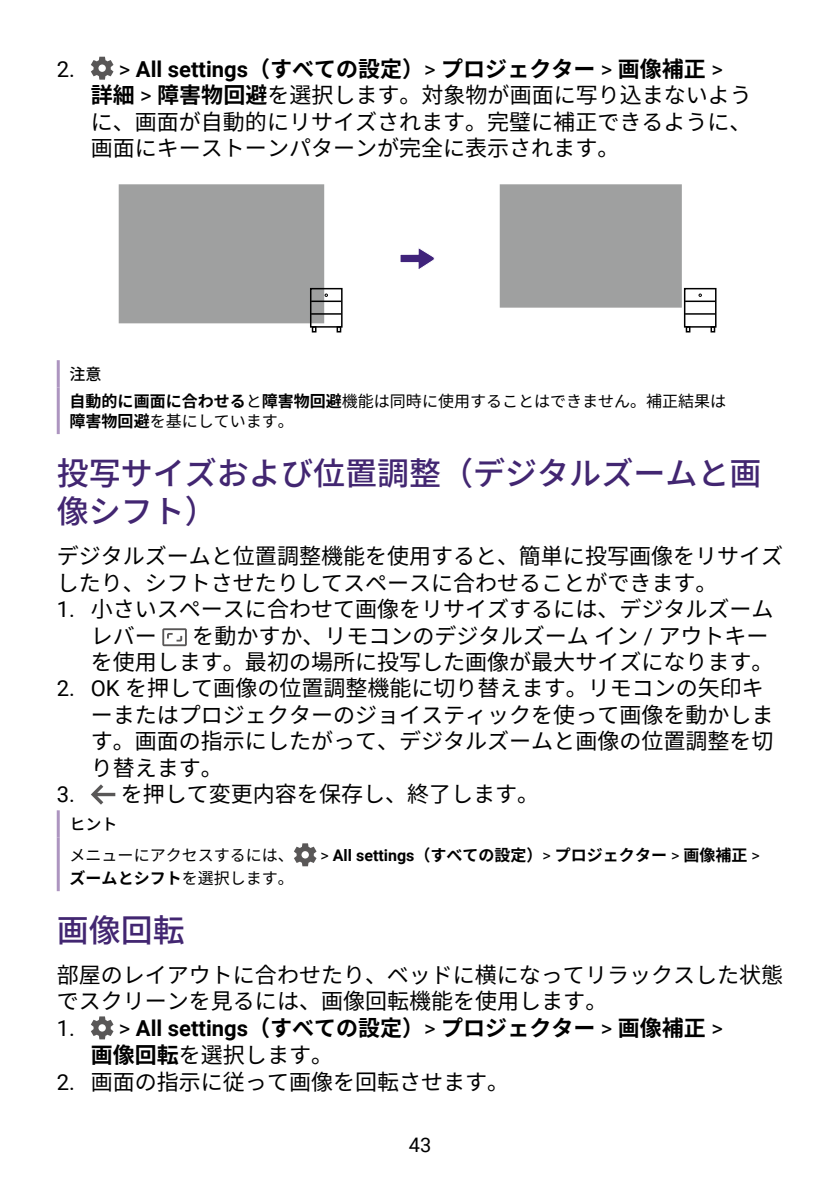
<style>
.page{position:relative;width:840px;height:1191px;background:#fff}
.page>*{position:absolute;margin:0;border:0;box-sizing:border-box;transform-origin:0 0}
.t1{font:500 32px/38.4px "Noto Sans JP";color:#422671}
.t2{font:22px/26.4px "Noto Sans JP";color:#000}
.t3{font:700 22px/26.8px "Noto Sans JP";color:#000}
.t4{font:20px "Roboto";color:#000}
.t5{font:16px/27.4px "Noto Sans JP";color:#000}
.t6{font:700 16px "Noto Sans JP";color:#000}
.t7{font:500 16px "Noto Sans JP";color:#000}
.s1{font-family:"Roboto"}
.s2{font-family:"Roboto";font-weight:700}
.s3{font-weight:700}
.s4{font-weight:500}
.s5{font-family:"Roboto";font-weight:400}
.s6{font-weight:400}
</style>
<div class="page">
<svg style="left:91px;top:57px;width:22px;height:23px"></svg>
<svg style="left:400px;top:248px;width:35px;height:21px"></svg>
<div style="left:120px;top:186px;width:202px;height:135px;background:#9fa0a0"></div>
<div style="left:119px;top:184px;width:205px;height:139px;border:4px solid #9fa0a0"></div>
<div style="left:501px;top:186px;width:178px;height:120px;background:#9fa0a0"></div>
<div style="left:499px;top:184px;width:182px;height:124px;border:4px solid #9fa0a0"></div>
<svg style="left:311px;top:328px;width:5px;height:4px"></svg>
<div style="left:310px;top:288px;width:32px;height:40px;border:2px solid #000"></div>
<hr style="left:311px;top:300px;width:30px;height:2px;background:#000">
<hr style="left:311px;top:313px;width:30px;height:2px;background:#000">
<svg style="left:324px;top:293px;width:4px;height:4px"></svg>
<svg style="left:336px;top:326px;width:5px;height:6px"></svg>
<svg style="left:685px;top:328px;width:5px;height:4px"></svg>
<div style="left:683px;top:288px;width:33px;height:40px;border:2px solid #000"></div>
<hr style="left:684px;top:300px;width:31px;height:2px;background:#000">
<hr style="left:684px;top:313px;width:31px;height:2px;background:#000">
<svg style="left:710px;top:326px;width:4px;height:6px"></svg>
<hr style="left:57px;top:387px;width:3px;height:47px;background:#ad95c0">
<hr style="left:57px;top:360px;width:3px;height:27px;background:#ad95c0">
<svg style="left:162px;top:628px;width:25px;height:18px"></svg>
<svg style="left:91px;top:784px;width:24px;height:20px"></svg>
<hr style="left:57px;top:837px;width:3px;height:54px;background:#ad95c0">
<hr style="left:57px;top:810px;width:3px;height:27px;background:#ad95c0">
<svg style="left:294px;top:843px;width:22px;height:23px"></svg>
<svg style="left:91px;top:1016px;width:22px;height:23px"></svg>
<p class="t2" style="left:91px;top:56px;width:662px;text-indent:-34px"><span class="s1">2. &gt;</span> <span class="s2">All settings</span><span class="s3">（すべての設定）</span><span class="s1">&gt;</span> <span class="s3">プロジェクター</span> <span class="s1">&gt;</span> <span class="s3">画像補正</span> <span class="s1">&gt;<br></span><span class="s3">詳細</span> <span class="s1">&gt;</span> <span class="s3">障害物回避</span>を選択します。対象物が画面に写り込まないように、画面が自動的にリサイズされます。完璧に補正できるように、画面にキーストーンパターンが完全に表示されます。</p>
<p class="t5" style="left:70px;top:361px;width:657px"><span class="s4">注意<br></span><span class="s3">自動的に画面に合わせる</span>と<span class="s3">障害物回避</span>機能は同時に使用することはできません。補正結果は</p>
<p class="t5" style="left:70px;top:407px;width:225px"><span class="s3">障害物回避</span>を基にしています。</p>
<h1 class="t1" style="left:57px;top:455px;width:706px">投写サイズおよび位置調整（デジタルズームと画像シフト）</h1>
<p class="t2" style="left:57px;top:543px;width:727px">デジタルズームと位置調整機能を使用すると、簡単に投写画像をリサイズしたり、シフトさせたりしてスペースに合わせることができます。</p>
<p class="t2" style="left:91px;top:596px;width:684px;text-indent:-34px"><span class="s1">1.</span> 小さいスペースに合わせて画像をリサイズするには、デジタルズームレバー</p>
<p class="t2" style="left:91px;top:623px;width:684px;text-align:right">を動かすか、リモコンのデジタルズームイン <span class="s1">/</span> アウトキー<br>を使用します。最初の場所に投写した画像が最大サイズになります。</p>
<p class="t2" style="left:91px;top:675px;width:684px;text-indent:-34px"><span class="s1">2. OK</span> を押して画像の位置調整機能に切り替えます。リモコンの矢印キーまたはプロジェクターのジョイスティックを使って画像を動かします。画面の指示にしたがって、デジタルズームと画像の位置調整を切り替えます。</p>
<p class="t2" style="left:57px;top:781px;width:483px"><span class="s1">3.</span> を押して変更内容を保存し、終了します。</p>
<p class="t7" style="left:70px;top:815px;width:49px">ヒント</p>
<p class="t5" style="left:70px;top:841px;width:225px">メニューにアクセスするには、</p>
<p class="t6" style="left:320px;top:846px;width:440px"><span class="s5">&gt;</span> <span class="s1">All settings</span>（すべての設定）<span class="s5">&gt;</span> プロジェクター <span class="s5">&gt;</span> 画像補正 <span class="s5">&gt;</span></p>
<p class="t6" style="left:70px;top:868px;width:225px">ズームとシフト<span class="s6">を選択します。</span></p>
<h1 class="t1" style="left:57px;top:911px;width:129px">画像回転</h1>
<p class="t2" style="left:57px;top:962px;width:727px">部屋のレイアウトに合わせたり、ベッドに横になってリラックスした状態でスクリーンを見るには、画像回転機能を使用します。</p>
<p class="t3" style="left:91px;top:1015px;width:633px;text-indent:-34px"><span class="s5">1. &gt;</span> <span class="s1">All settings</span>（すべての設定）<span class="s5">&gt;</span> プロジェクター <span class="s5">&gt;</span> 画像補正 <span class="s5">&gt;</span>画像回転<span class="s6">を選択します。</span></p>
<p class="t2" style="left:57px;top:1068px;width:454px"><span class="s1">2.</span> 画面の指示に従って画像を回転させます。</p>
<p class="t4" style="left:408px;top:1131px;width:24px">43</p>
</div>
